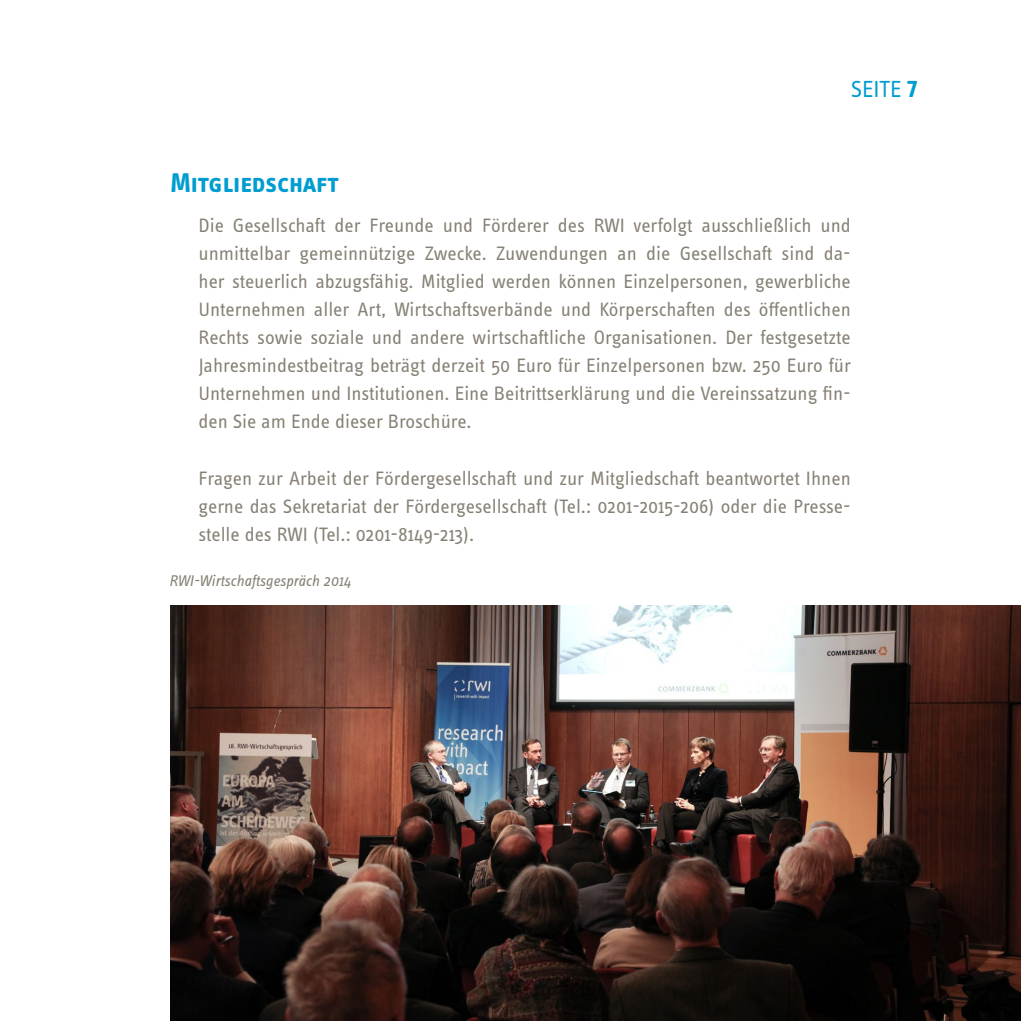
<style>
.page{position:relative;width:1021px;height:1021px;background:#fff}
.page>*{position:absolute;margin:0;border:0;box-sizing:border-box;transform-origin:0 0}
.t1{font:700 28px "Info OT Text";letter-spacing:-.02em;color:#009dd0}
.t2{font:24px "Info OT Text";letter-spacing:-.005em;color:#009dd0}
.t3{font:20px/28px "Info OT Text";color:#878175;text-align:justify}
.t4{font:italic 16px "Info OT Text";letter-spacing:-.005em;color:#878175}
.s1{font-family:"Info OT Disp";font-weight:700}
</style>
<div class="page">
<img style="left:170px;top:605px;width:850px;height:415px">
<p class="t2" style="left:850px;top:74px;width:68px">SEITE <span class="s1">7</span></p>
<h1 class="t1" style="left:170px;top:166px;width:171px">Mitgliedschaft</h1>
<p class="t3" style="left:198px;top:210px;width:654px">Die Gesellschaft der Freunde und Förderer des RWI verfolgt ausschließlich und unmittelbar gemeinnützige Zwecke. Zuwendungen an die Gesellschaft sind da&shy;her steuerlich abzugsfähig. Mitglied werden können Einzelpersonen, gewerbliche Unternehmen aller Art, Wirtschaftsverbände und Körperschaften des öffentlichen Rechts sowie soziale und andere wirtschaftliche Organisationen. Der festgesetzte Jahresmindestbeitrag beträgt derzeit 50 Euro für Einzelpersonen bzw. 250 Euro für Unternehmen und Institutionen. Eine Beitrittserklärung und die Vereinssatzung fin&shy;den Sie am Ende dieser Broschüre.</p>
<p class="t3" style="left:198px;top:463px;width:653px">Fragen zur Arbeit der Fördergesellschaft und zur Mitgliedschaft beantwortet Ihnen gerne das Sekretariat der Fördergesellschaft (Tel.: 0201-2015-206) oder die Presse&shy;stelle des RWI (Tel.: 0201-8149-213).</p>
<p class="t4" style="left:169px;top:571px;width:183px">RWI-Wirtschaftsgespräch 2014</p>
</div>
